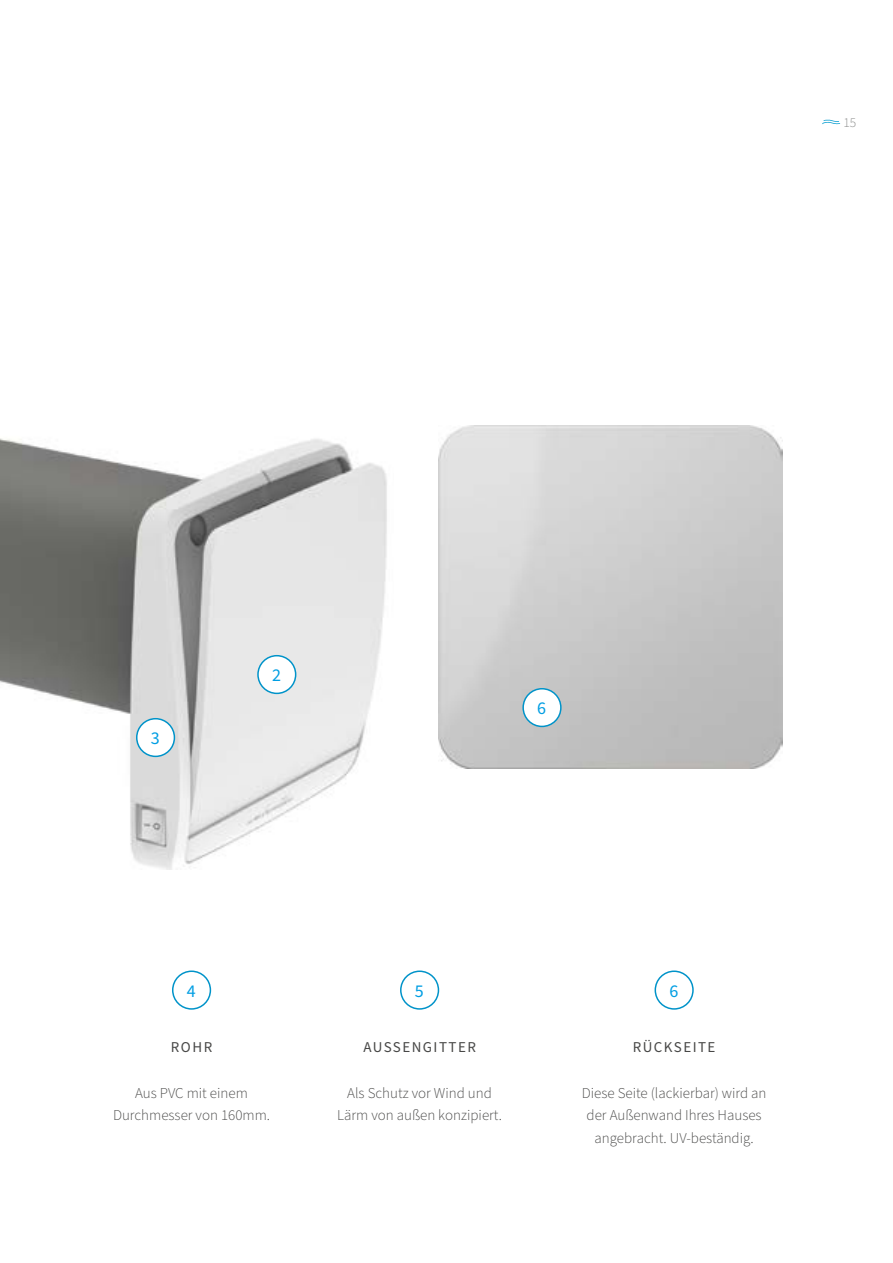
<style>
.page{position:relative;width:893px;height:1263px;background:#fff}
.page>*{position:absolute;margin:0;border:0;box-sizing:border-box;transform-origin:0 0}
.t1{font:18px "Source Sans Pro";color:#009ee3}
.t2{font:300 15px/22.5px "Source Sans Pro";color:#484847;text-align:center}
.t3{font:15px "Source Sans Pro";letter-spacing:.095em;color:#484847}
.t4{font:300 13.5px "Source Sans Pro";color:#878887}
</style>
<div class="page">
<svg style="left:822px;top:120px;width:18px;height:4px"></svg>
<img style="left:439px;top:425px;width:343px;height:344px">
<img style="left:0;top:438px;width:387px;height:431px">
<div style="left:258px;top:656px;width:38px;height:37px;background:#fff;border-radius:50%"></div>
<div style="left:257px;top:655px;width:39px;height:39px;border:2px solid #0093c9;border-radius:50%"></div>
<div style="left:137px;top:719px;width:37px;height:37px;background:#fff;border-radius:50%"></div>
<div style="left:136px;top:718px;width:39px;height:39px;border:2px solid #0093c9;border-radius:50%"></div>
<div style="left:172px;top:970px;width:39px;height:40px;border:2px solid #0093c9;border-radius:50%"></div>
<div style="left:400px;top:970px;width:39px;height:40px;border:2px solid #0093c9;border-radius:50%"></div>
<div style="left:654px;top:970px;width:40px;height:40px;border:2px solid #0093c9;border-radius:50%"></div>
<div style="left:523px;top:689px;width:38px;height:37px;background:#fff;border-radius:50%"></div>
<div style="left:522px;top:688px;width:40px;height:39px;border:2px solid #0093c9;border-radius:50%"></div>
<p class="t4" style="left:843px;top:114px;width:14px">15</p>
<p class="t1" style="left:151px;top:726px;width:10px">3</p>
<p class="t1" style="left:272px;top:663px;width:10px">2</p>
<p class="t1" style="left:537px;top:696px;width:10px">6</p>
<p class="t1" style="left:187px;top:979px;width:10px">4</p>
<p class="t3" style="left:171px;top:1037px;width:43px">ROHR</p>
<p class="t2" style="left:113px;top:1082px;width:159px">Aus PVC mit einem<br>Durchmesser von 160mm.</p>
<p class="t1" style="left:415px;top:979px;width:10px">5</p>
<p class="t3" style="left:363px;top:1037px;width:114px">AUSSENGITTER</p>
<p class="t2" style="left:337px;top:1082px;width:167px">Als Schutz vor Wind und<br>Lärm von außen konzipiert.</p>
<p class="t1" style="left:669px;top:979px;width:10px">6</p>
<p class="t3" style="left:633px;top:1037px;width:84px">RÜCKSEITE</p>
<p class="t2" style="left:582px;top:1082px;width:186px">Diese Seite (lackierbar) wird an der Außenwand Ihres Hauses angebracht. UV-beständig.</p>
</div>
